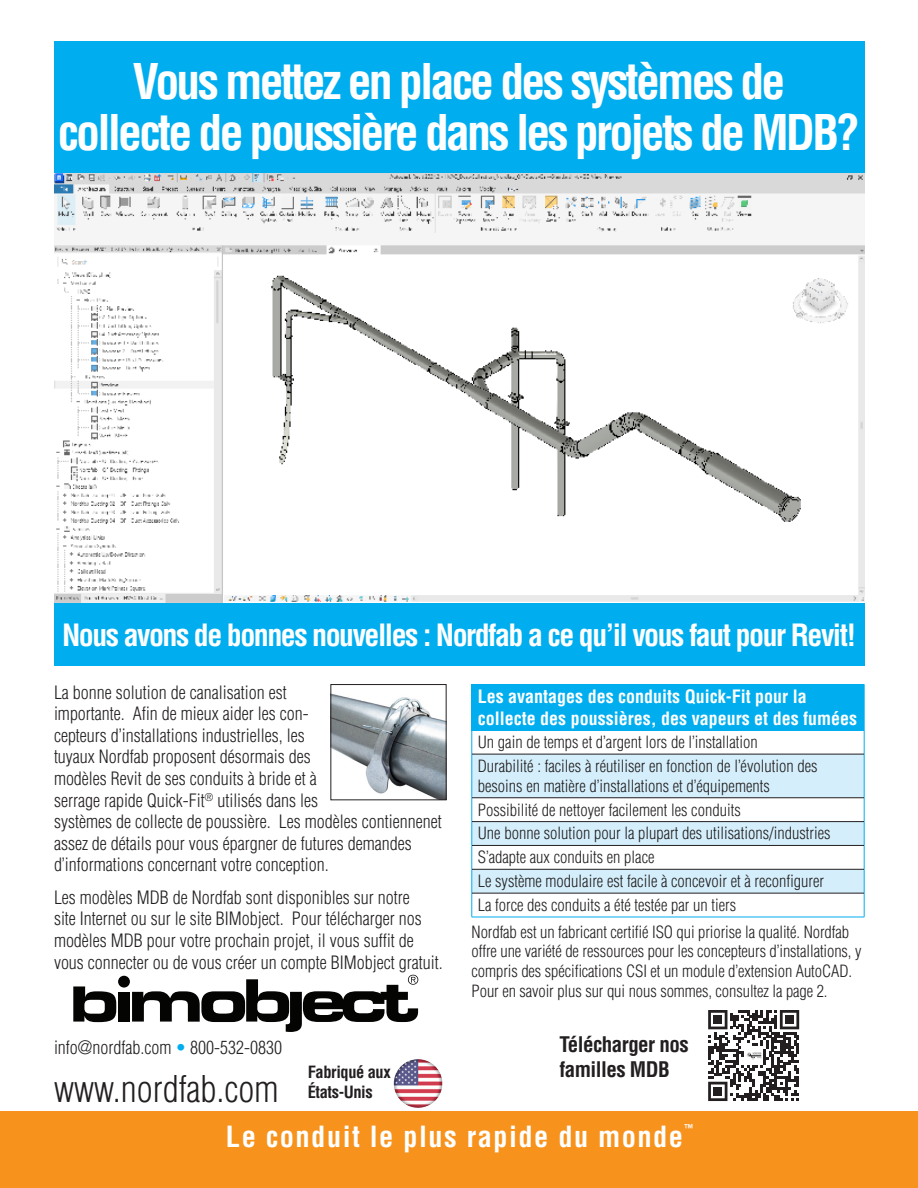
<style>
.page{position:relative;width:918px;height:1188px;background:#fff}
.page>*{position:absolute;margin:0;border:0;box-sizing:border-box;transform-origin:0 0}
.t1{font:700 condensed 48px/51px "Helvetica LT Std";letter-spacing:-.06em;color:#fff;text-align:center}
.Produkt_Rubrik{font:300 condensed 36px "Helvetica LT Std";color:#231f20}
.t2{font:700 condensed 30px "Helvetica LT Std";letter-spacing:-.05em;color:#fff}
.Mellanrubrik_Vit_Bold_Nordfab{font:700 condensed 28.5px "Helvetica LT Std";letter-spacing:.05em;color:#fff}
.t3{font:700 condensed 21px/25.2px "Helvetica LT Std";letter-spacing:-.025em;color:#231f20}
.Produkt_Rubrik-2{font:300 condensed 18px/21.6px "Helvetica LT Std";color:#231f20}
.t4{font:700 condensed 18px/21.6px "Helvetica LT Std";color:#fff}
.t5{font:300 condensed 16.5px/19.8px "Helvetica LT Std";color:#231f20}
.t6{font:700 condensed 16.5px/19.8px "Helvetica LT Std";letter-spacing:-.025em;color:#231f20}
.Mellanrubrik_Vit_Bold_Nordfab-2{font:700 condensed 10.5px "Helvetica LT Std";color:#fff}
.s1{color:#00aeef}
</style>
<div class="page">
<img style="left:54px;top:173px;width:811px;height:439px">
<div style="left:55px;top:603px;width:810px;height:63px;background:#00aeef"></div>
<div style="left:54px;top:41px;width:810px;height:132px;background:#00aeef"></div>
<div style="left:472px;top:684px;width:392px;height:47px;background:#00aeef"></div>
<svg style="left:473px;top:755px;width:391px;height:138px;fill:#d4effb"></svg>
<svg style="left:472px;top:731px;width:1px;height:23px"></svg>
<svg style="left:864px;top:731px;width:1px;height:23px"></svg>
<hr style="left:472px;top:754px;width:1px;height:44px;background:#00aeef">
<hr style="left:864px;top:754px;width:1px;height:44px;background:#00aeef">
<svg style="left:472px;top:798px;width:1px;height:119px"></svg>
<svg style="left:864px;top:798px;width:1px;height:119px"></svg>
<hr style="left:472px;top:917px;width:392px;height:1px;background:#00aeef">
<hr style="left:472px;top:754px;width:392px;height:1px;background:#231f20">
<hr style="left:472px;top:797px;width:392px;height:1px;background:#231f20">
<hr style="left:472px;top:821px;width:392px;height:1px;background:#231f20">
<hr style="left:472px;top:845px;width:392px;height:1px;background:#231f20">
<hr style="left:472px;top:869px;width:392px;height:1px;background:#231f20">
<hr style="left:472px;top:893px;width:392px;height:1px;background:#231f20">
<hr style="left:864px;top:685px;width:1px;height:46px;background:#00aeef">
<img style="left:333px;top:694px;width:111px;height:104px">
<div style="left:331px;top:684px;width:115px;height:116px;border:1px solid #231f20"></div>
<div style="left:0;top:1111px;width:918px;height:77px;background:#f7931d"></div>
<img style="left:393px;top:1059px;width:50px;height:49px">
<svg style="left:73px;top:986px;width:43px;height:36px"></svg>
<div style="left:118px;top:992px;width:12px;height:30px;background:#040503"></div>
<svg style="left:132px;top:975px;width:286px;height:57px"></svg>
<div style="left:118px;top:976px;width:12px;height:12px;background:#040503;border-radius:50%"></div>
<svg style="left:708px;top:1010px;width:91px;height:91px"></svg>
<img style="left:746px;top:1049px;width:15px;height:13px">
<p class="t1" style="left:58px;top:56px;width:804px">Vous mettez en place des systèmes de<br>collecte de poussière dans les projets de MDB?</p>
<p class="t2" style="left:62px;top:616px;width:796px">Nous avons de bonnes nouvelles : Nordfab a ce qu’il vous faut pour Revit!</p>
<p class="Produkt_Rubrik-2" style="left:54px;top:681px;width:389px">La bonne solution de canalisation est<br>importante. Afin de mieux aider les con-<br>cepteurs d’installations industrielles, les<br>tuyaux Nordfab proposent désormais des<br>modèles Revit de ses conduits à bride et à<br>serrage rapide Quick-Fit<sup>®</sup> utilisés dans les<br>systèmes de collecte de poussière. Les modèles contiennenet assez de détails pour vous épargner de futures demandes d’informations concernant votre conception.</p>
<p class="Produkt_Rubrik-2" style="left:54px;top:886px;width:390px">Les modèles MDB de Nordfab sont disponibles sur notre<br>site Internet ou sur le site BIMobject. Pour télécharger nos modèles MDB pour votre prochain projet, il vous suffit de vous connecter ou de vous créer un compte BIMobject gratuit.</p>
<p class="t4" style="left:478px;top:686px;width:381px">Les avantages des conduits Quick-Fit pour la collecte des poussières, des vapeurs et des fumées</p>
<p class="t5" style="left:478px;top:732px;width:282px">Un gain de temps et d’argent lors de l’installation</p>
<p class="t5" style="left:478px;top:756px;width:341px">Durabilité : faciles à réutiliser en fonction de l’évolution des besoins en matière d’installations et d’équipements</p>
<p class="t5" style="left:478px;top:800px;width:264px">Possibilité de nettoyer facilement les conduits</p>
<p class="t5" style="left:478px;top:823px;width:354px">Une bonne solution pour la plupart des utilisations/industries</p>
<p class="t5" style="left:478px;top:847px;width:178px">S’adapte aux conduits en place</p>
<p class="t5" style="left:478px;top:871px;width:348px">Le système modulaire est facile à concevoir et à reconfigurer</p>
<p class="t5" style="left:478px;top:895px;width:260px">La force des conduits a été testée par un tiers</p>
<p class="t5" style="left:472px;top:922px;width:391px">Nordfab est un fabricant certifié ISO qui priorise la qualité. Nordfab offre une variété de ressources pour les concepteurs d’installations, y compris des spécifications CSI et un module d’extension AutoCAD.<br>Pour en savoir plus sur qui nous sommes, consultez la page 2.</p>
<p class="t3" style="left:559px;top:1031px;width:131px">Télécharger nos familles MDB</p>
<p class="Produkt_Rubrik-2" style="left:54px;top:1037px;width:230px">info@nordfab.com <span class="s1">•</span> 800-532-0830</p>
<p class="Produkt_Rubrik" style="left:54px;top:1067px;width:226px">www.nordfab.com</p>
<p class="Mellanrubrik_Vit_Bold_Nordfab" style="left:226px;top:1119px;width:459px">Le conduit le plus rapide du monde</p>
<p class="Mellanrubrik_Vit_Bold_Nordfab-2" style="left:685px;top:1122px;width:11px">™</p>
<p class="t6" style="left:308px;top:1062px;width:84px">Fabriqué aux<br>États-Unis</p>
</div>
